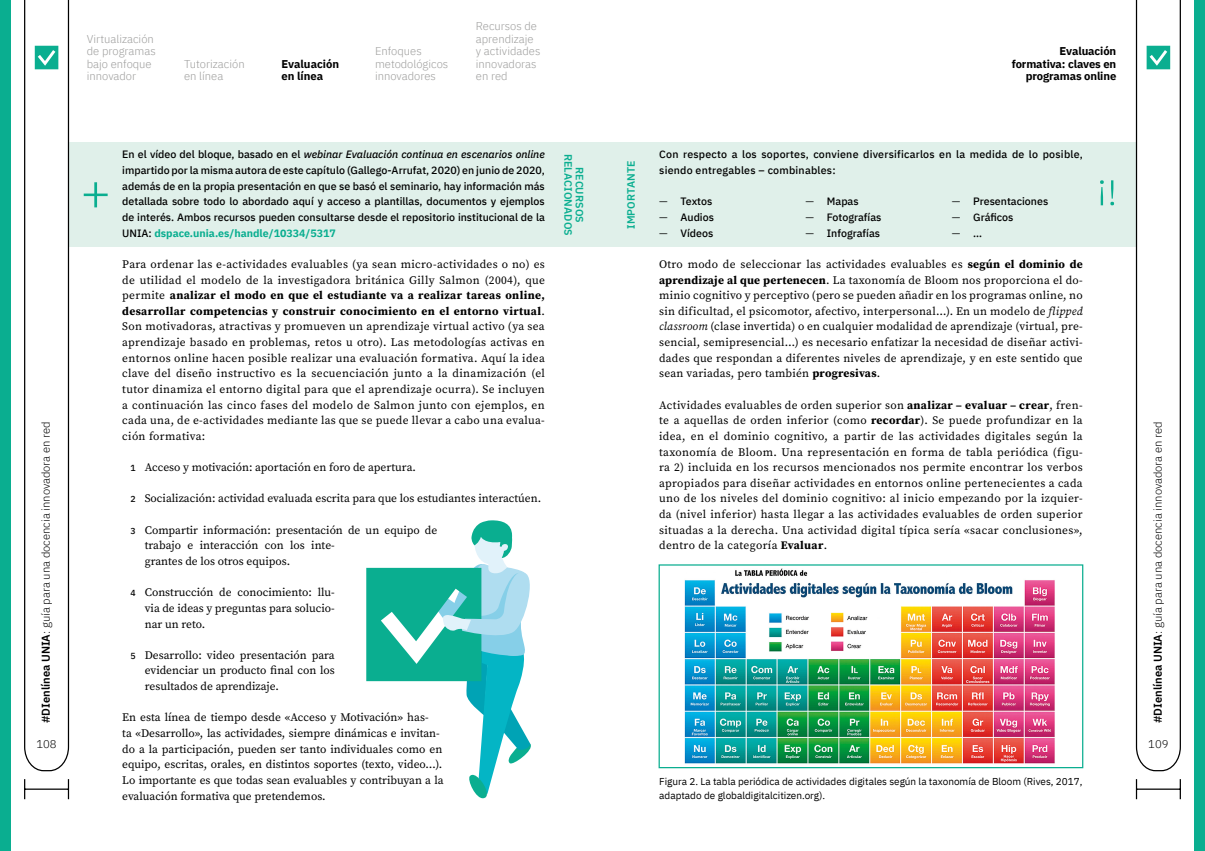
<style>
.page{position:relative;width:1205px;height:851px;background:#fff}
.page>*{position:absolute;margin:0;border:0;box-sizing:border-box;transform-origin:0 0}
.Texto_general{font:11.5px/15.6px "Source Serif Pro";color:#000;text-align:justify}
.t1{font:300 11.25px/12.5px "IBM Plex Sans";color:#9d9d9c}
.t2{font:300 11.25px "IBM Plex Sans";color:#000}
.Folio_general{font:700 11.25px/12.5px "IBM Plex Sans";letter-spacing:-.01em;color:#000}
.Texto_apartado{font:500 10.62px/15.6px "IBM Plex Sans";color:#000;text-align:justify}
.Texto_apartado-2{font:500 10.62px/15.6px "IBM Plex Sans";letter-spacing:.02em;color:#000}
.Texto_general-2{font:600 10.62px/11.2px "IBM Plex Sans";letter-spacing:.01em;color:#0aae90;text-align:center}
.Pie{font:10px/14.4px "IBM Plex Sans";color:#000}
.s1{font-weight:600}
.s2{font-style:italic}
.s3{font-weight:700;color:#0aae90}
.s4{font-weight:700}
.s5{font-family:"IBM Plex Sans";font-weight:500;font-size:8.75px}
</style>
<div class="page">
<div style="left:0;top:0;width:11px;height:850px;background:#0aae90"></div>
<div style="left:1194px;top:0;width:11px;height:850px;background:#0aae90"></div>
<svg style="left:366px;top:520px;width:165px;height:278px"></svg>
<div style="left:602px;top:143px;width:554px;height:104px;background:#e0f0ea"></div>
<div style="left:49px;top:143px;width:553px;height:104px;background:#e0f0ea"></div>
<svg style="left:84px;top:182px;width:24px;height:25px"></svg>
<svg style="left:1100px;top:180px;width:4px;height:25px"></svg>
<svg style="left:1110px;top:180px;width:4px;height:25px"></svg>
<img style="left:684px;top:568px;width:371px;height:196px">
<div style="left:658px;top:564px;width:425px;height:204px;border:1px solid #0aae90"></div>
<svg style="left:68px;top:779px;width:1px;height:20px"></svg>
<svg style="left:24px;top:779px;width:1px;height:20px"></svg>
<hr style="left:25px;top:788px;width:43px;height:1px;background:#000">
<hr style="left:1179px;top:779px;width:2px;height:20px;background:#000">
<svg style="left:1136px;top:779px;width:1px;height:20px"></svg>
<hr style="left:1136px;top:788px;width:44px;height:1px;background:#000">
<svg style="left:1135px;top:0;width:46px;height:771px"></svg>
<svg style="left:24px;top:0;width:46px;height:771px"></svg>
<p class="t2" style="left:37px;top:723px;width:303px;rotate:-90deg"><span class="s1">#DIenlínea UNIA</span>: guía para una docencia innovadora en red</p>
<p class="t2" style="left:36px;top:735px;width:22px">108</p>
<p class="t1" style="left:87px;top:32px;width:70px">Virtualización de programas bajo enfoque innovador</p>
<p class="t1" style="left:184px;top:57px;width:62px">Tutorización en línea</p>
<p class="Folio_general" style="left:281px;top:57px;width:59px">Evaluación en línea</p>
<p class="t1" style="left:375px;top:44px;width:75px">Enfoques metodológicos innovadores</p>
<p class="t1" style="left:476px;top:19px;width:66px">Recursos de aprendizaje y actividades innovadoras en red</p>
<p class="Folio_general" style="left:1012px;top:44px;width:106px;text-align:right">Evaluación formativa: claves en programas online</p>
<p class="Texto_apartado" style="left:122px;top:146px;width:424px">En el vídeo del bloque, basado en el <span class="s2">webinar Evaluación continua en escenarios online </span>impartido por la misma autora de este capítulo (Gallego-Arrufat, 2020) en junio de 2020, además de en la propia presentación en que se basó el seminario, hay información más detallada sobre todo lo abordado aquí y acceso a plantillas, documentos y ejemplos de interés. Ambos recursos pueden consultarse desde el repositorio institucional de la UNIA: <span class="s3">dspace.unia.es/handle/10334/5317</span></p>
<p class="Texto_general" style="left:122px;top:256px;width:424px">Para ordenar las e-actividades evaluables (ya sean micro-actividades o no) es de utilidad el modelo de la investigadora británica Gilly Salmon (2004), que permite <span class="s4">analizar el modo en que el estudiante va a realizar tareas online, desarrollar competencias y construir conocimiento en el entorno virtual</span>.<br>Son motivadoras, atractivas y promueven un aprendizaje virtual activo (ya sea aprendizaje basado en problemas, retos u otro). Las metodologías activas en entornos online hacen posible realizar una evaluación formativa. Aquí la idea clave del diseño instructivo es la secuenciación junto a la dinamización (el tutor dinamiza el entorno digital para que el aprendizaje ocurra). Se incluyen a continuación las cinco fases del modelo de Salmon junto con ejemplos, en cada una, de e-actividades mediante las que se puede llevar a cabo una evalua&shy;ción formativa:</p>
<p class="Texto_general" style="left:131px;top:459px;width:287px"><span class="s5">1</span> Acceso y motivación: aportación en foro de apertura.</p>
<p class="Texto_general" style="left:131px;top:490px;width:412px"><span class="s5">2</span> Socialización: actividad evaluada escrita para que los estudiantes interactúen.</p>
<p class="Texto_general" style="left:145px;top:522px;width:294px;text-align:left;text-indent:-14px"><span class="s5">3</span> Compartir información: presentación de un equipo de trabajo e interacción con los inte-<br>grantes de los otros equipos.</p>
<p class="Texto_general" style="left:145px;top:584px;width:192px;text-indent:-14px"><span class="s5">4</span> Construcción de conocimiento: llu&shy;via de ideas y preguntas para solucio&shy;nar un reto.</p>
<p class="Texto_general" style="left:145px;top:647px;width:192px;text-indent:-14px"><span class="s5">5</span> Desarrollo: video presentación para evidenciar un producto final con los resultados de aprendizaje.</p>
<p class="Texto_general" style="left:122px;top:709px;width:323px;text-align:left">En esta línea de tiempo desde «Acceso y Motivación» has-<br>ta «Desarrollo», las actividades, siempre dinámicas e invitan&shy;do a la participación, pueden ser tanto individuales como en equipo, escritas, orales, en distintos soportes (texto, video…).<br>Lo importante es que todas sean evaluables y contribuyan a la evaluación formativa que pretendemos.</p>
<p class="Texto_general-2" style="left:586px;top:154px;width:84px;rotate:90deg">RECURSOS<br>RELACIONADOS</p>
<p class="Texto_general-2" style="left:624px;top:229px;width:70px;rotate:-90deg">IMPORTANTE</p>
<p class="Texto_apartado-2" style="left:659px;top:146px;width:425px">Con respecto a los soportes, conviene diversificarlos en la medida de lo posible, siendo entregables – combinables:</p>
<p class="Texto_apartado" style="left:680px;top:193px;width:33px">Textos</p>
<p class="Texto_apartado" style="left:680px;top:208px;width:35px">Audios</p>
<p class="Texto_apartado" style="left:680px;top:224px;width:34px">Vídeos</p>
<p class="Texto_apartado" style="left:827px;top:193px;width:33px">Mapas</p>
<p class="Texto_apartado" style="left:827px;top:208px;width:56px">Fotografías</p>
<p class="Texto_apartado" style="left:827px;top:224px;width:55px">Infografías</p>
<p class="Texto_apartado" style="left:973px;top:193px;width:77px">Presentaciones</p>
<p class="Texto_apartado" style="left:973px;top:208px;width:42px">Gráficos</p>
<p class="Texto_apartado" style="left:973px;top:224px;width:10px">…</p>
<p class="Texto_general" style="left:659px;top:256px;width:425px">Otro modo de seleccionar las actividades evaluables es <span class="s4">según el dominio de aprendizaje al que pertenecen</span>. La taxonomía de Bloom nos proporciona el do&shy;minio cognitivo y perceptivo (pero se pueden añadir en los programas online, no sin dificultad, el psicomotor, afectivo, interpersonal…). En un modelo de <span class="s2">flipped classroom</span> (clase invertida) o en cualquier modalidad de aprendizaje (virtual, pre&shy;sencial, semipresencial…) es necesario enfatizar la necesidad de diseñar activi&shy;dades que respondan a diferentes niveles de aprendizaje, y en este sentido que sean variadas, pero también <span class="s4">progresivas</span>.</p>
<p class="Texto_general" style="left:659px;top:397px;width:425px">Actividades evaluables de orden superior son <span class="s4">analizar – evaluar – crear</span>, fren&shy;te a aquellas de orden inferior (como <span class="s4">recordar</span>). Se puede profundizar en la idea, en el dominio cognitivo, a partir de las actividades digitales según la taxonomía de Bloom. Una representación en forma de tabla periódica (figu&shy;ra 2) incluida en los recursos mencionados nos permite encontrar los verbos apropiados para diseñar actividades en entornos online pertenecientes a cada uno de los niveles del dominio cognitivo: al inicio empezando por la izquier&shy;da (nivel inferior) hasta llegar a las actividades evaluables de orden superior situadas a la derecha. Una actividad digital típica sería «sacar conclusiones», dentro de la categoría <span class="s4">Evaluar</span>.</p>
<p class="Pie" style="left:659px;top:773px;width:425px">Figura 2. La tabla periódica de actividades digitales según la taxonomía de Bloom (Rives, 2017, adaptado de globaldigitalcitizen.org).</p>
<p class="t2" style="left:1149px;top:723px;width:303px;rotate:-90deg"><span class="s1">#DIenlínea UNIA</span>: guía para una docencia innovadora en red</p>
<p class="t2" style="left:1148px;top:735px;width:22px">109</p>
</div>
